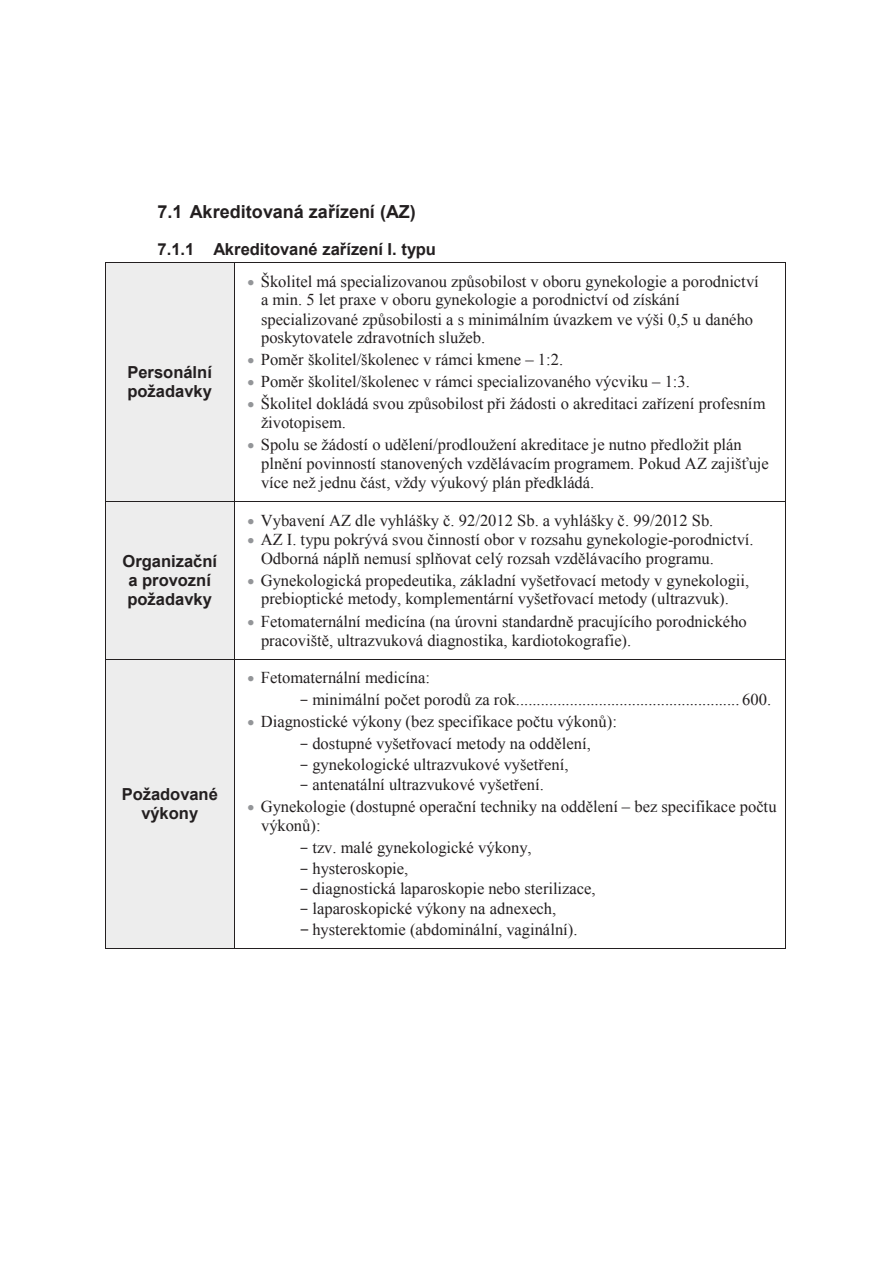
<style>
.page{position:relative;width:893px;height:1263px;background:#fff}
.page>*{position:absolute;margin:0;border:0;box-sizing:border-box;transform-origin:0 0}
.t1{font:700 18px "Arial";color:#231f20}
.t2{font:16.5px/18.8px "Times New Roman";color:#231f20}
.t3{font:700 16.5px/18.9px "Arial";color:#231f20;text-align:center}
.s1{color:#939598}
.s2{font-family:"Courier New"}
.s3{font-family:"Courier New";font-size:18px}
</style>
<div class="page">
<div style="left:106px;top:263px;width:128px;height:238px;background:#ededed"></div>
<hr style="left:106px;top:262px;width:128px;height:1px;background:#231f20">
<hr style="left:235px;top:262px;width:550px;height:1px;background:#231f20">
<hr style="left:105px;top:263px;width:1px;height:238px;background:#231f20">
<hr style="left:234px;top:263px;width:1px;height:238px;background:#231f20">
<hr style="left:785px;top:263px;width:1px;height:238px;background:#231f20">
<div style="left:106px;top:502px;width:128px;height:157px;background:#ededed"></div>
<hr style="left:106px;top:501px;width:128px;height:1px;background:#231f20">
<hr style="left:235px;top:501px;width:550px;height:1px;background:#231f20">
<hr style="left:105px;top:502px;width:1px;height:157px;background:#231f20">
<hr style="left:234px;top:502px;width:1px;height:157px;background:#231f20">
<hr style="left:785px;top:502px;width:1px;height:157px;background:#231f20">
<div style="left:106px;top:659px;width:128px;height:289px;background:#ededed"></div>
<hr style="left:106px;top:659px;width:128px;height:1px;background:#231f20">
<hr style="left:235px;top:659px;width:550px;height:1px;background:#231f20">
<hr style="left:105px;top:659px;width:1px;height:289px;background:#231f20">
<hr style="left:106px;top:948px;width:128px;height:1px;background:#231f20">
<hr style="left:234px;top:659px;width:1px;height:289px;background:#231f20">
<hr style="left:235px;top:948px;width:550px;height:1px;background:#231f20">
<hr style="left:785px;top:659px;width:1px;height:289px;background:#231f20">
<p class="t1" style="left:158px;top:199px;width:260px">7.1 Akreditovaná zařízení (AZ)</p>
<p class="t3" style="left:158px;top:240px;width:280px">7.1.1 Akreditované zařízení I. typu</p>
<p class="t3" style="left:127px;top:363px;width:86px;text-align:left">Personální požadavky</p>
<p class="t3" style="left:122px;top:552px;width:96px">Organizační a provozní požadavky</p>
<p class="t3" style="left:122px;top:785px;width:98px">Požadované výkony</p>
<p class="t2" style="left:261px;top:271px;width:499px;text-indent:-14px"><span class="s1">•</span> Školitel má specializovanou způsobilost v oboru gynekologie a porodnictví a min. 5 let praxe v oboru gynekologie a porodnictví od získání specializované způsobilosti a s minimálním úvazkem ve výši 0,5 u daného poskytovatele zdravotních služeb.</p>
<p class="t2" style="left:248px;top:350px;width:317px"><span class="s1">•</span> Poměr školitel/školenec v rámci kmene – 1:2.</p>
<p class="t2" style="left:248px;top:372px;width:444px"><span class="s1">•</span> Poměr školitel/školenec v rámci specializovaného výcviku – 1:3.</p>
<p class="t2" style="left:261px;top:394px;width:506px;text-indent:-14px"><span class="s1">•</span> Školitel dokládá svou způsobilost při žádosti o akreditaci zařízení profesním životopisem.</p>
<p class="t2" style="left:261px;top:435px;width:509px;text-indent:-14px"><span class="s1">•</span> Spolu se žádostí o udělení/prodloužení akreditace je nutno předložit plán plnění povinností stanovených vzdělávacím programem. Pokud AZ zajišťuje více než jednu část, vždy výukový plán předkládá.</p>
<p class="t2" style="left:248px;top:510px;width:467px"><span class="s1">•</span> Vybavení AZ dle vyhlášky č. 92/2012 Sb. a vyhlášky č. 99/2012 Sb.</p>
<p class="t2" style="left:261px;top:529px;width:494px;text-indent:-13px"><span class="s1">•</span> AZ I. typu pokrývá svou činností obor v rozsahu gynekologie-porodnictví.<br>Odborná náplň nemusí splňovat celý rozsah vzdělávacího programu.</p>
<p class="t2" style="left:248px;top:570px;width:503px;text-align:center"><span class="s1">•</span> Gynekologická propedeutika, základní vyšetřovací metody v gynekologii, prebioptické metody, komplementární vyšetřovací metody (ultrazvuk).</p>
<p class="t2" style="left:261px;top:611px;width:487px;text-indent:-13px"><span class="s1">•</span> Fetomaternální medicína (na úrovni standardně pracujícího porodnického pracoviště, ultrazvuková diagnostika, kardiotokografie).</p>
<p class="t2" style="left:248px;top:668px;width:184px"><span class="s1">•</span> Fetomaternální medicína:</p>
<p class="t2" style="left:299px;top:690px;width:474px"><span class="s2">-</span> minimální počet porodů za rok...................................................... 600.</p>
<p class="t2" style="left:248px;top:712px;width:371px"><span class="s1">•</span> Diagnostické výkony (bez specifikace počtu výkonů):</p>
<p class="t2" style="left:299px;top:734px;width:293px"><span class="s2">-</span> dostupné vyšetřovací metody na oddělení,</p>
<p class="t2" style="left:299px;top:754px;width:271px"><span class="s2">-</span> gynekologické ultrazvukové vyšetření,</p>
<p class="t2" style="left:299px;top:775px;width:246px"><span class="s2">-</span> antenatální ultrazvukové vyšetření.</p>
<p class="t2" style="left:261px;top:797px;width:517px;text-indent:-14px"><span class="s1">•</span> Gynekologie (dostupné operační techniky na oddělení – bez specifikace počtu výkonů):</p>
<p class="t2" style="left:299px;top:838px;width:234px"><span class="s2">-</span> tzv. malé gynekologické výkony,</p>
<p class="t2" style="left:299px;top:858px;width:111px"><span class="s2">-</span> hysteroskopie,</p>
<p class="t2" style="left:299px;top:879px;width:298px"><span class="s2">-</span> diagnostická laparoskopie nebo sterilizace,</p>
<p class="t2" style="left:299px;top:898px;width:280px;line-height:20.5px"><span class="s2">-</span> laparoskopické výkony na adnexech, <span class="s3">-</span>hysterektomie (abdominální, vaginální).</p>
</div>
